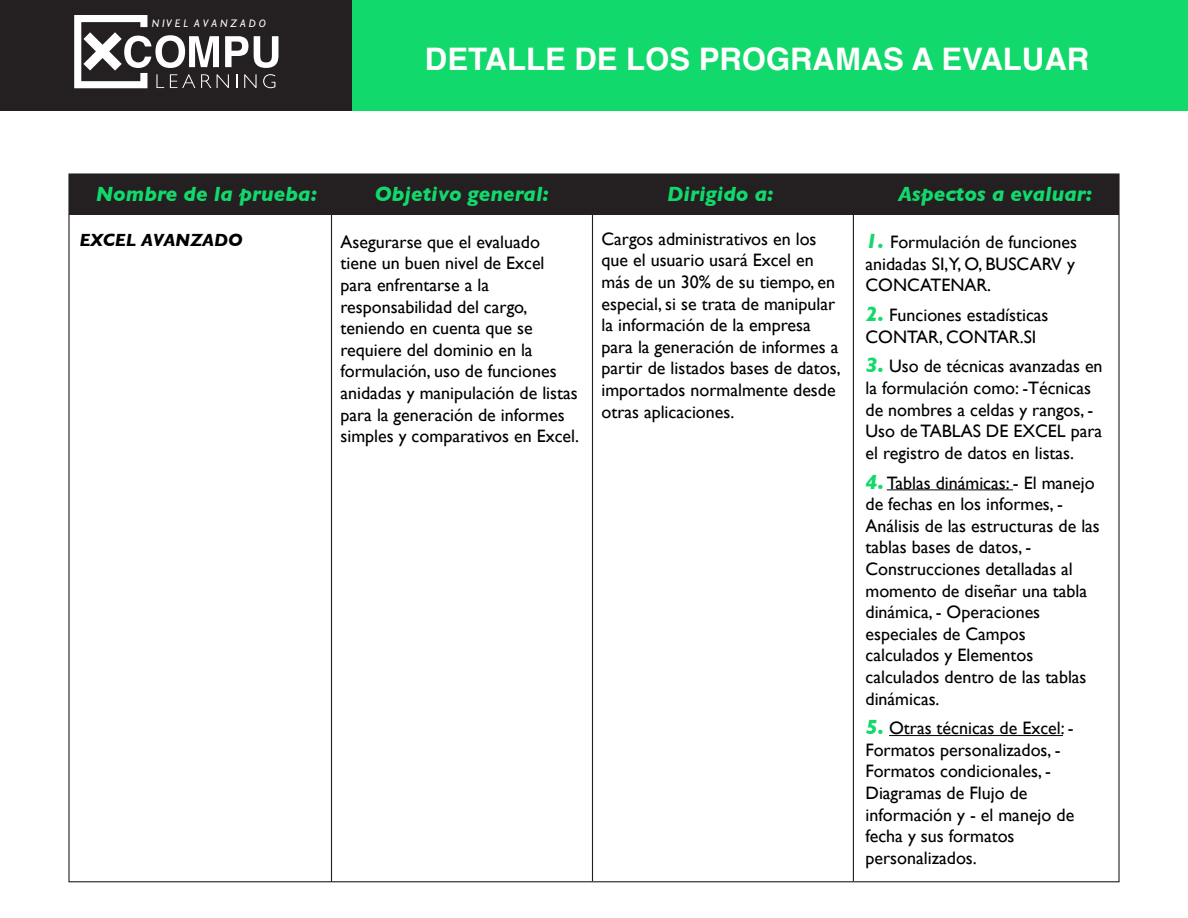
<style>
.page{position:relative;width:1188px;height:918px;background:#fff}
.page>*{position:absolute;margin:0;border:0;box-sizing:border-box;transform-origin:0 0}
.t1{font:700 31.05px "Helvetica";color:#fff}
.t2{font:italic 700 21px "Gill Sans";color:#12d96b}
.t3{font:18px/21.6px "Gill Sans";color:#000}
.t4{font:italic 700 18px "Gill Sans";color:#000}
.t5{font:italic 10.95px "Gill Sans";color:#fff}
.s1{font-weight:700;font-style:italic;font-size:21px;color:#12d96b}
</style>
<div class="page">
<div style="left:0;top:0;width:353px;height:111px;background:#241f21"></div>
<div style="left:352px;top:0;width:836px;height:111px;background:#12d96b"></div>
<div style="left:69px;top:174px;width:1049px;height:40px;background:#241f21"></div>
<hr style="left:887px;top:489px;width:126px;height:1px;background:#000">
<hr style="left:889px;top:735px;width:174px;height:1px;background:#000">
<hr style="left:331px;top:206px;width:1px;height:676px;background:#241f21">
<hr style="left:592px;top:206px;width:1px;height:675px;background:#241f21">
<hr style="left:853px;top:206px;width:1px;height:675px;background:#241f21">
<svg style="left:74px;top:15px;width:204px;height:73px"></svg>
<p class="t5" style="left:152px;top:17px;width:116px">N IV E L A V A N Z A D O</p>
<h1 class="t1" style="left:425px;top:34px;width:666px">DETALLE DE LOS PROGRAMAS A EVALUAR</h1>
<p class="t2" style="left:96px;top:182px;width:223px">Nombre de la prueba:</p>
<p class="t2" style="left:375px;top:182px;width:176px">Objetivo general:</p>
<p class="t2" style="left:667px;top:182px;width:108px">Dirigido a:</p>
<p class="t2" style="left:898px;top:182px;width:196px">Aspectos a evaluar:</p>
<p class="t4" style="left:80px;top:230px;width:165px">EXCEL AVANZADO</p>
<p class="t3" style="left:340px;top:231px;width:240px">Asegurarse que el evaluado tiene un buen nivel de Excel para enfrentarse a la responsabilidad del cargo, teniendo en cuenta que se requiere del dominio en la formulación, uso de funciones anidadas y manipulación de listas para la generación de informes simples y comparativos en Excel.</p>
<p class="t3" style="left:602px;top:228px;width:241px">Cargos administrativos en los que el usuario usará Excel en más de un 30% de su tiempo, en especial, si se trata de manipular la información de la empresa para la generación de informes a partir de listados bases de datos, importados normalmente desde otras aplicaciones.</p>
<p class="t3" style="left:865px;top:231px;width:213px;text-align:justify"><span class="s1">1.</span> Formulación de funciones anidadas SI,Y, O, BUSCARV y CONCATENAR.</p>
<p class="t3" style="left:866px;top:304px;width:185px"><span class="s1">2.</span> Funciones estadísticas<br>CONTAR, CONTAR.SI</p>
<p class="t3" style="left:866px;top:355px;width:239px"><span class="s1">3.</span> Uso de técnicas avanzadas en la formulación como: -Técnicas de nombres a celdas y rangos, -<br>Uso de TABLAS DE EXCEL para el registro de datos en listas.</p>
<p class="t3" style="left:866px;top:471px;width:236px"><span class="s1">4.</span> Tablas dinámicas: - El manejo de fechas en los informes, -<br>Análisis de las estructuras de las tablas bases de datos, -<br>Construcciones detalladas al momento de diseñar una tabla dinámica, - Operaciones especiales de Campos calculados y Elementos calculados dentro de las tablas dinámicas.</p>
<p class="t3" style="left:866px;top:717px;width:210px"><span class="s1">5.</span> Otras técnicas de Excel: -<br>Formatos personalizados, -<br>Formatos condicionales, -<br>Diagramas de Flujo de información y - el manejo de fecha y sus formatos personalizados.</p>
</div>
